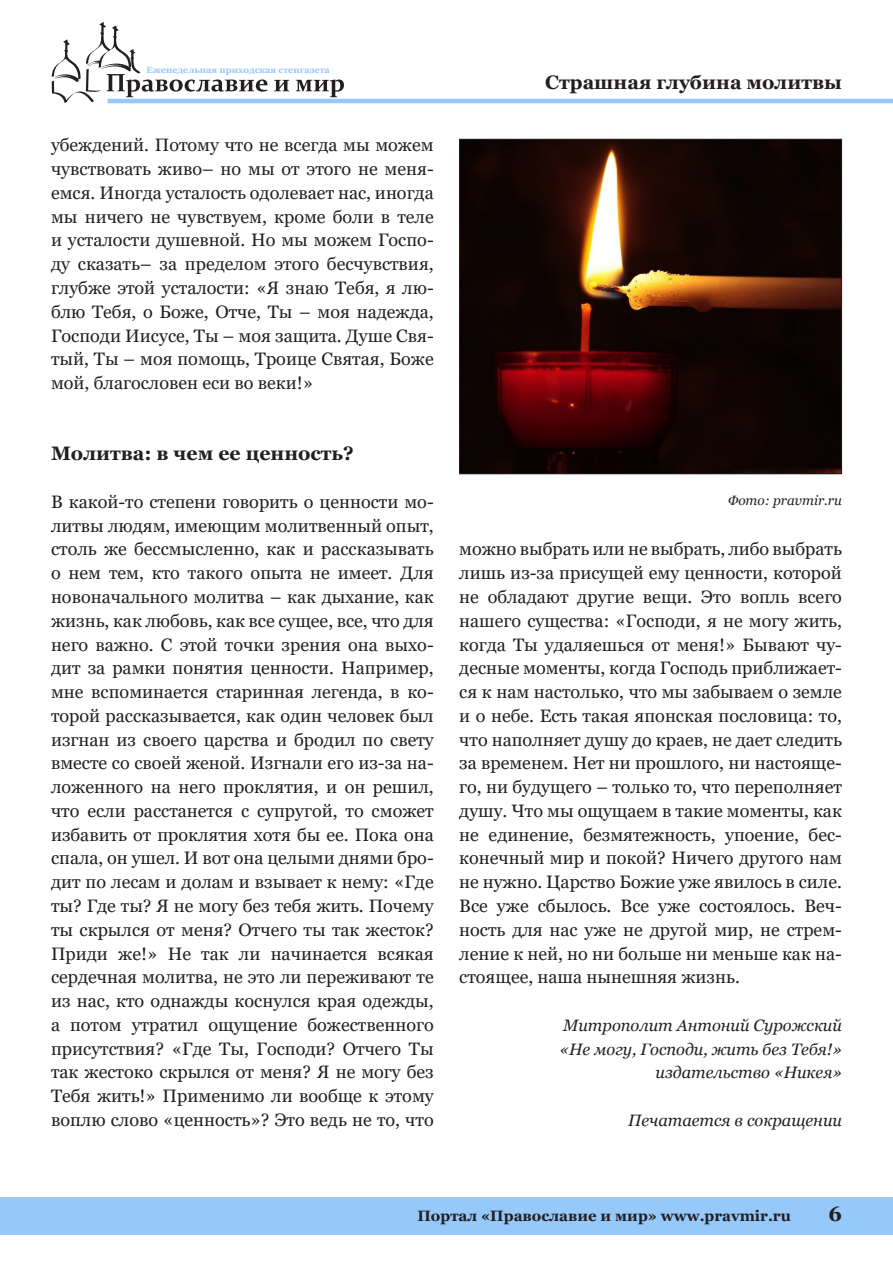
<style>
.page{position:relative;width:893px;height:1263px;background:#fff}
.page>*{position:absolute;margin:0;border:0;box-sizing:border-box;transform-origin:0 0}
.t1{font:700 21px "Georgia";color:#231f20}
.Podzagolovok{font:700 19.5px "Georgia";color:#231f20}
.kolontitul{font:700 19.5px "Georgia";color:#231f20}
.Text_first{font:18px/23.7px "Georgia";color:#231f20;text-align:justify}
.Text{font:18px/23.7px "Georgia";color:#231f20;text-align:justify}
.Bibliography{font:italic 16.5px/23.7px "Georgia";color:#231f20;text-align:right}
.t2{font:700 15px "Georgia";color:#231f20}
.Podpis_pod_photo{font:italic 13.5px "Georgia";color:#231f20}
.t3{font:700 9px "Georgia";color:#96c8fa}
</style>
<div class="page">
<svg style="left:52px;top:22px;width:215px;height:81px"></svg>
<svg style="left:274px;top:80px;width:15px;height:11px"></svg>
<svg style="left:296px;top:79px;width:48px;height:18px"></svg>
<hr style="left:108px;top:99px;width:785px;height:4px;background:#96c8fa">
<div style="left:0;top:1197px;width:893px;height:37px;background:#96c8fa"></div>
<img style="left:461px;top:141px;width:379px;height:331px">
<div style="left:459px;top:139px;width:383px;height:335px;border:1px solid #231f20"></div>
<p class="t3" style="left:147px;top:64px;width:185px">Еженедельная приходская стенгазета</p>
<p class="Text" style="left:51px;top:134px;width:384px">убеждений. Потому что не всегда мы можем чувствовать живо– но мы от этого не меня&shy;емся. Иногда усталость одолевает нас, иногда мы ничего не чувствуем, кроме боли в теле и усталости душевной. Но мы можем Госпо&shy;ду сказать– за пределом этого бесчувствия, глубже этой усталости: «Я знаю Тебя, я лю&shy;блю Тебя, о Боже, Отче, Ты – моя надежда, Господи Иисусе, Ты – моя защита. Душе Свя&shy;тый, Ты – моя помощь, Троице Святая, Боже мой, благословен еси во веки!»</p>
<p class="Podzagolovok" style="left:51px;top:441px;width:304px">Молитва: в чем ее ценность?</p>
<p class="Text_first" style="left:51px;top:490px;width:384px">В какой-то степени говорить о ценности мо&shy;литвы людям, имеющим молитвенный опыт, столь же бессмысленно, как и рассказывать о нем тем, кто такого опыта не имеет. Для новоначального молитва – как дыхание, как жизнь, как любовь, как все сущее, все, что для него важно. С этой точки зрения она выхо&shy;дит за рамки понятия ценности. Например, мне вспоминается старинная легенда, в ко&shy;торой рассказывается, как один человек был изгнан из своего царства и бродил по свету вместе со своей женой. Изгнали его из-за на&shy;ложенного на него проклятия, и он решил, что если расстанется с супругой, то сможет избавить от проклятия хотя бы ее. Пока она спала, он ушел. И вот она целыми днями бро&shy;дит по лесам и долам и взывает к нему: «Где ты? Где ты? Я не могу без тебя жить. Почему ты скрылся от меня? Отчего ты так жесток?<br>Приди же!» Не так ли начинается всякая сердечная молитва, не это ли переживают те из нас, кто однажды коснулся края одежды, а потом утратил ощущение божественного присутствия? «Где Ты, Господи? Отчего Ты так жестоко скрылся от меня? Я не могу без Тебя жить!» Применимо ли вообще к этому воплю слово «ценность»? Это ведь не то, что</p>
<p class="kolontitul" style="left:545px;top:69px;width:298px">Страшная глубина молитвы</p>
<p class="Podpis_pod_photo" style="left:728px;top:492px;width:115px">Фото: pravmir.ru</p>
<p class="Text_first" style="left:459px;top:538px;width:384px">можно выбрать или не выбрать, либо выбрать лишь из-за присущей ему ценности, которой не обладают другие вещи. Это вопль всего нашего существа: «Господи, я не могу жить, когда Ты удаляешься от меня!» Бывают чу&shy;десные моменты, когда Господь приближает&shy;ся к нам настолько, что мы забываем о земле и о небе. Есть такая японская пословица: то, что наполняет душу до краев, не дает следить за временем. Нет ни прошлого, ни настояще&shy;го, ни будущего – только то, что переполняет душу. Что мы ощущаем в такие моменты, как не единение, безмятежность, упоение, бес&shy;конечный мир и покой? Ничего другого нам не нужно. Царство Божие уже явилось в силе.<br>Все уже сбылось. Все уже состоялось. Веч&shy;ность для нас уже не другой мир, не стрем&shy;ление к ней, но ни больше ни меньше как на&shy;стоящее, наша нынешняя жизнь.</p>
<p class="Bibliography" style="left:559px;top:1013px;width:284px">Митрополит Антоний Сурожский «Не могу, Господи, жить без Тебя!» издательство «Никея»</p>
<p class="Bibliography" style="left:628px;top:1108px;width:215px">Печатается в сокращении</p>
<p class="t2" style="left:417px;top:1206px;width:375px">Портал «Православие и мир» www.pravmir.ru</p>
<p class="t1" style="left:828px;top:1200px;width:15px">6</p>
</div>
